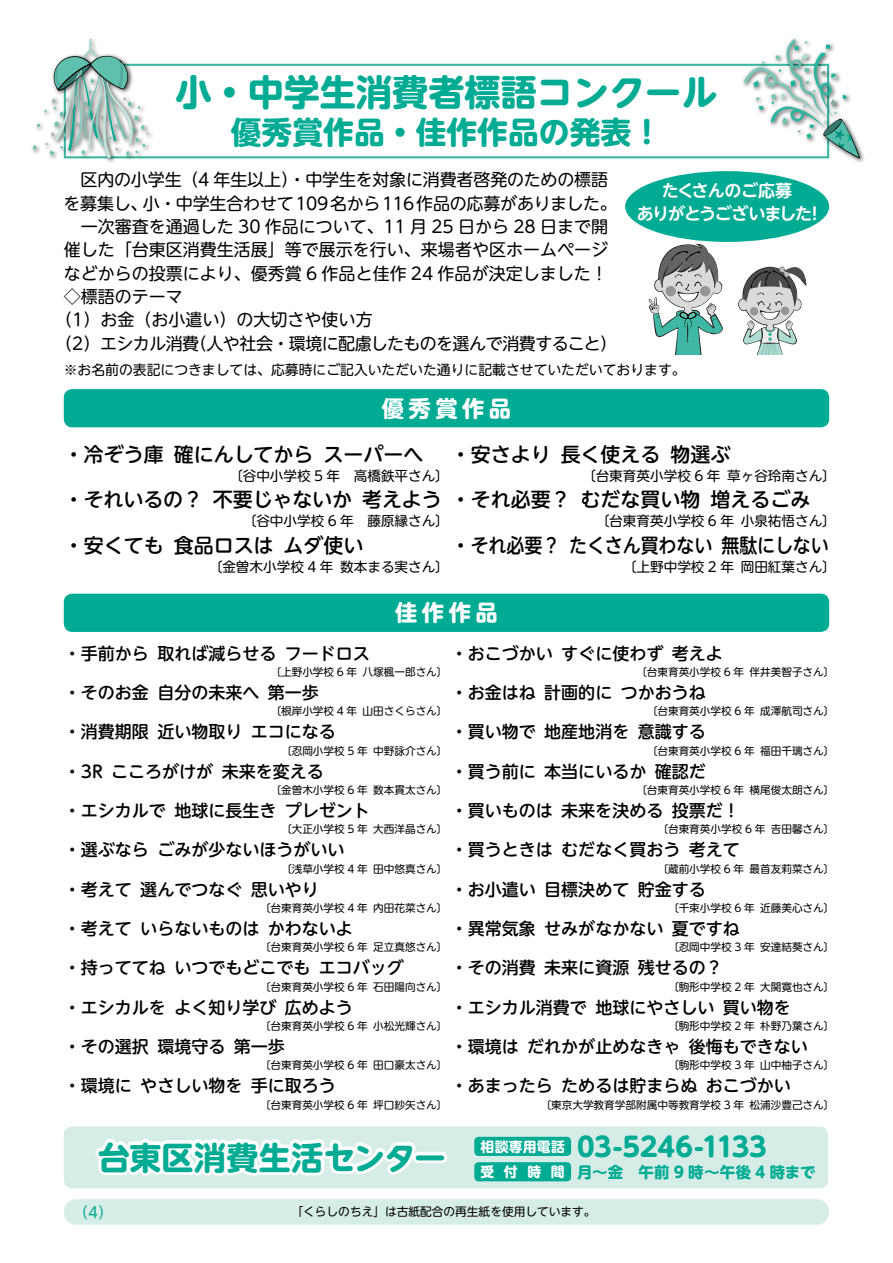
<style>
.page{position:relative;width:893px;height:1263px;background:#fff}
.page>*{position:absolute;margin:0;border:0;box-sizing:border-box;transform-origin:0 0}
.t1{font:700 36.15px "UD Shin M Go Pr 6 N";color:#00ab94}
.t2{font:700 31.95px "UD Shin M Go Pr 6 N";letter-spacing:.01em;color:#00ab94}
.t3{font:700 30.9px "UD Shin M Go Pr 6 N";color:#00ab94}
.t4{font:700 26.55px "UD Shin M Go Pr 6 N";letter-spacing:-.01em;color:#00ab94}
.t5{font:700 22.35px "UD Shin M Go Pr 6 N";letter-spacing:.2em;color:#fff}
.t6{font:500 19.95px "UD Shin M Go Pr 6 N";color:#000}
.t7{font:500 16.95px "UD Shin M Go Pr 6 N";color:#000}
.t8{font:16.95px "UD Shin M Go Pr 6 N";color:#000}
.t9{font:16.95px "UD Shin M Go Pr 6 N";letter-spacing:-.03em;color:#000}
.t10{font:700 16.95px/23.4px "UD Shin M Go Pr 6 N De";letter-spacing:-.06em;color:#fff;text-align:center}
.t11{font:700 15.45px "UD Shin M Go Pr 6 N";color:#00ab94}
.t12{font:15px "UD Shin M Go Pr 6 N";color:#00ab94}
.t13{font:13.8px "UD Shin M Go Pr 6 N";color:#000}
.t14{font:13.65px "UD Shin M Go Pr 6 N";color:#000}
.t15{font:11.7px "UD Shin M Go Pr 6 N";color:#000}
.t16{font:10.65px "UD Shin M Go Pr 6 N";color:#000}
.s1{font-size:13.8px;color:#fff}
</style>
<div class="page">
<div style="left:64px;top:1199px;width:765px;height:26px;background:#d6ece7;border-radius:13px"></div>
<div style="left:64px;top:389px;width:765px;height:38px;background:#00ab94;border-radius:9px"></div>
<div style="left:64px;top:594px;width:765px;height:38px;background:#00ab94;border-radius:9px"></div>
<div style="left:64px;top:1126px;width:764px;height:62px;background:#d6ece7;border-radius:9px"></div>
<svg style="left:95px;top:1139px;width:321px;height:37px"></svg>
<div style="left:413px;top:1152px;width:34px;height:11px;border:6px solid #fff;border-radius:3px"></div>
<div style="left:474px;top:1137px;width:97px;height:19px;background:#00ab94;border-radius:4px"></div>
<div style="left:474px;top:1162px;width:97px;height:19px;background:#00ab94;border-radius:4px"></div>
<div style="left:64px;top:64px;width:765px;height:94px;border:2px solid #3eb8a4"></div>
<div style="left:30px;top:36px;width:124px;height:128px;background:#000;opacity:.75"></div>
<svg style="left:33px;top:39px;width:116px;height:119px"></svg>
<div style="left:741px;top:37px;width:125px;height:127px;background:#000;opacity:.75"></div>
<svg style="left:744px;top:39px;width:116px;height:119px"></svg>
<svg style="left:738px;top:266px;width:69px;height:88px"></svg>
<svg style="left:648px;top:244px;width:75px;height:110px"></svg>
<div style="left:625px;top:171px;width:204px;height:71px;background:#00ab94;border-radius:50%"></div>
<h1 class="t1" style="left:175px;top:61px;width:544px">小・中学生消費者標語コンクール</h1>
<h3 class="t3" style="left:231px;top:105px;width:433px">優秀賞作品・佳作作品の発表！</h3>
<h3 class="t8" style="left:64px;top:166px;width:546px">　区内の小学生（4 年生以上）・中学生を対象に消費者啓発のための標語</h3>
<h3 class="t8" style="left:64px;top:189px;width:555px">を募集し、小・中学生合わせて109名から116作品の応募がありました。</h3>
<h3 class="t8" style="left:64px;top:212px;width:546px">　一次審査を通過した 30 作品について、11 月 25 日から 28 日まで開</h3>
<h3 class="t8" style="left:64px;top:236px;width:546px">催した「台東区消費生活展」等で展示を行い、来場者や区ホームページ</h3>
<h3 class="t8" style="left:64px;top:259px;width:545px">などからの投票により、優秀賞 6 作品と佳作 24 作品が決定しました！</h3>
<h3 class="t8" style="left:64px;top:283px;width:121px">◇標語のテーマ</h3>
<h3 class="t8" style="left:55px;top:306px;width:319px">（1）お金（お小遣い）の大切さや使い方</h3>
<h3 class="t9" style="left:55px;top:329px;width:563px">（2）エシカル消費（人や社会・環境に配慮したものを選んで消費すること）</h3>
<p class="t13" style="left:64px;top:358px;width:623px">※お名前の表記につきましては、応募時にご記入いただいた通りに記載させていただいております。</p>
<h3 class="t5" style="left:382px;top:389px;width:131px">優秀賞作品</h3>
<h3 class="t10" style="left:637px;top:178px;width:188px">たくさんのご応募<br>ありがとうございました！</h3>
<h3 class="t6" style="left:64px;top:438px;width:361px">・冷ぞう庫確にんしてからスーパーへ</h3>
<p class="t14" style="left:229px;top:465px;width:221px">〔谷中小学校 5 年　高橋鉄平さん〕</p>
<h3 class="t6" style="left:64px;top:483px;width:748px">・それいるの？不要じゃないか考えよう・それ必要？むだな買い物増えるごみ</h3>
<p class="t14" style="left:243px;top:510px;width:208px">〔谷中小学校 6 年　藤原縁さん〕</p>
<h3 class="t6" style="left:64px;top:528px;width:301px">・安くても食品ロスはムダ使い</h3>
<p class="t14" style="left:209px;top:555px;width:242px">〔金曽木小学校 4 年数本まる実さん〕</p>
<h3 class="t6" style="left:451px;top:438px;width:281px">・安さより長く使える物選ぶ</h3>
<p class="t14" style="left:582px;top:465px;width:255px">〔台東育英小学校 6 年草ヶ谷玲南さん〕</p>
<p class="t14" style="left:596px;top:510px;width:242px">〔台東育英小学校 6 年小泉祐悟さん〕</p>
<h3 class="t6" style="left:451px;top:528px;width:380px">・それ必要？たくさん買わない無駄にしない</h3>
<p class="t14" style="left:623px;top:555px;width:215px">〔上野中学校 2 年岡田紅葉さん〕</p>
<h3 class="t5" style="left:395px;top:593px;width:104px">佳作作品</h3>
<h3 class="t7" style="left:64px;top:639px;width:308px">・手前から取れば減らせるフードロス</h3>
<p class="t16" style="left:270px;top:663px;width:179px">〔上野小学校 6 年八塚楓一郎さん〕</p>
<h3 class="t7" style="left:64px;top:678px;width:257px">・そのお金自分の未来へ第一歩</h3>
<p class="t16" style="left:270px;top:702px;width:179px">〔根岸小学校 4 年山田さくらさん〕</p>
<h3 class="t7" style="left:64px;top:718px;width:274px">・消費期限近い物取りエコになる</h3>
<p class="t16" style="left:281px;top:742px;width:168px">〔忍岡小学校 5 年中野詠介さん〕</p>
<h3 class="t7" style="left:64px;top:757px;width:261px">・3R こころがけが未来を変える</h3>
<p class="t16" style="left:270px;top:781px;width:179px">〔金曽木小学校 6 年数本貫太さん〕</p>
<h3 class="t7" style="left:64px;top:796px;width:308px">・エシカルで地球に長生きプレゼント</h3>
<p class="t16" style="left:281px;top:820px;width:168px">〔大正小学校 5 年大西洋晶さん〕</p>
<h3 class="t7" style="left:64px;top:836px;width:282px">・選ぶならごみが少ないほうがいい</h3>
<p class="t16" style="left:281px;top:860px;width:168px">〔浅草小学校 4 年田中悠真さん〕</p>
<h3 class="t7" style="left:64px;top:875px;width:257px">・考えて選んでつなぐ思いやり</h3>
<p class="t16" style="left:260px;top:899px;width:189px">〔台東育英小学校 4 年内田花菜さん〕</p>
<h3 class="t7" style="left:64px;top:914px;width:291px">・考えていらないものはかわないよ</h3>
<p class="t16" style="left:260px;top:938px;width:189px">〔台東育英小学校 6 年足立真悠さん〕</p>
<h3 class="t7" style="left:64px;top:954px;width:342px">・持っててねいつでもどこでもエコバッグ</h3>
<p class="t16" style="left:260px;top:978px;width:189px">〔台東育英小学校 6 年石田陽向さん〕</p>
<h3 class="t7" style="left:64px;top:993px;width:291px">・エシカルをよく知り学び広めよう</h3>
<p class="t16" style="left:260px;top:1017px;width:189px">〔台東育英小学校 6 年小松光輝さん〕</p>
<h3 class="t7" style="left:64px;top:1032px;width:223px">・その選択環境守る第一歩</h3>
<p class="t16" style="left:260px;top:1056px;width:189px">〔台東育英小学校 6 年田口豪太さん〕</p>
<h3 class="t7" style="left:64px;top:1071px;width:274px">・環境にやさしい物を手に取ろう</h3>
<p class="t16" style="left:260px;top:1096px;width:189px">〔台東育英小学校 6 年坪口紗矢さん〕</p>
<h3 class="t7" style="left:451px;top:639px;width:274px">・おこづかいすぐに使わず考えよ</h3>
<p class="t16" style="left:636px;top:663px;width:200px">〔台東育英小学校 6 年伴井美智子さん〕</p>
<h3 class="t7" style="left:451px;top:678px;width:257px">・お金はね計画的につかおうね</h3>
<p class="t16" style="left:647px;top:702px;width:189px">〔台東育英小学校 6 年成澤航司さん〕</p>
<h3 class="t7" style="left:451px;top:718px;width:257px">・買い物で地産地消を意識する</h3>
<p class="t16" style="left:647px;top:742px;width:189px">〔台東育英小学校 6 年福田千璃さん〕</p>
<h3 class="t7" style="left:451px;top:757px;width:257px">・買う前に本当にいるか確認だ</h3>
<p class="t16" style="left:636px;top:781px;width:200px">〔台東育英小学校 6 年横尾俊太朗さん〕</p>
<h3 class="t7" style="left:451px;top:796px;width:291px">・買いものは未来を決める投票だ！</h3>
<p class="t16" style="left:657px;top:820px;width:109px">〔台東育英小学校 6 年</p>
<h3 class="t7" style="left:451px;top:836px;width:291px">・買うときはむだなく買おう考えて</h3>
<p class="t16" style="left:657px;top:860px;width:179px">〔蔵前小学校 6 年最首友莉菜さん〕</p>
<h3 class="t7" style="left:451px;top:875px;width:257px">・お小遣い目標決めて貯金する</h3>
<p class="t16" style="left:668px;top:899px;width:168px">〔千束小学校 6 年近藤美心さん〕</p>
<h3 class="t7" style="left:451px;top:914px;width:291px">・異常気象せみがなかない夏ですね</h3>
<p class="t16" style="left:668px;top:938px;width:168px">〔忍岡中学校 3 年安達結葵さん〕</p>
<h3 class="t7" style="left:451px;top:954px;width:274px">・その消費未来に資源残せるの？</h3>
<p class="t16" style="left:668px;top:978px;width:168px">〔駒形中学校 2 年大関寛也さん〕</p>
<h3 class="t7" style="left:451px;top:993px;width:342px">・エシカル消費で地球にやさしい買い物を</h3>
<p class="t16" style="left:668px;top:1017px;width:168px">〔駒形中学校 2 年朴野乃葉さん〕</p>
<h3 class="t7" style="left:451px;top:1032px;width:359px">・環境はだれかが止めなきゃ後悔もできない</h3>
<p class="t16" style="left:668px;top:1056px;width:168px">〔駒形中学校 3 年山中柚子さん〕</p>
<h3 class="t7" style="left:451px;top:1071px;width:342px">・あまったらためるは貯まらぬおこづかい</h3>
<p class="t16" style="left:540px;top:1096px;width:296px">〔東京大学教育学部附属中等教育学校 3 年松浦沙豊己さん〕</p>
<h2 class="t2" style="left:98px;top:1129px;width:349px">台東区消費生活センター</h2>
<h3 class="t4" style="left:480px;top:1124px;width:288px"><sup>相談専用電話　</sup>03-5246-1133</h3>
<h3 class="t11" style="left:480px;top:1158px;width:337px"><span class="s1">受 付 時 間　</span>月～金　午前 9 時～午後 4 時まで</h3>
<h3 class="t12" style="left:73px;top:1199px;width:41px">（4）</h3>
<p class="t15" style="left:292px;top:1202px;width:306px">「くらしのちえ」は古紙配合の再生紙を使用しています。</p>
</div>
